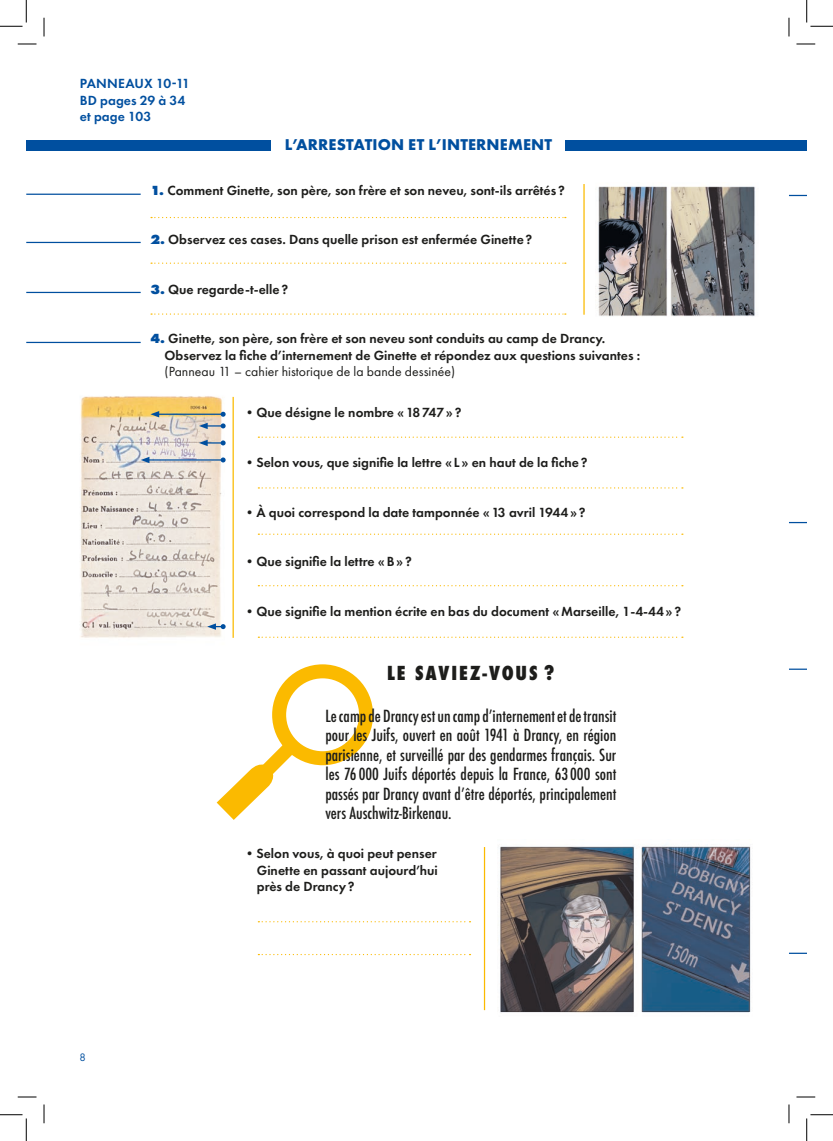
<style>
.page{position:relative;width:833px;height:1141px;background:#fff}
.page>*{position:absolute;margin:0;border:0;box-sizing:border-box;transform-origin:0 0}
.t1{font:800 condensed 18.75px "Futura";letter-spacing:.1em;color:#1d1d1b}
.t2{font:500 condensed 16.25px/19.5px "Futura";color:#1d1d1b;text-align:justify}
.t3{font:700 16.25px "Futura PT";letter-spacing:.01em;color:#004f9f}
.t4{font:600 13.75px "Futura PT";color:#1d1d1b}
.t5{font:13.75px "Futura PT";color:#1d1d1b}
.t6{font:600 13.75px "Futura PT";letter-spacing:.005em;color:#004f9f}
.t7{font:11.25px "Futura PT";color:#004f9f}
.s1{font-weight:800;color:#004f9f}
</style>
<div class="page">
<div style="left:272px;top:664px;width:101px;height:101px;border:14px solid #fbba00;border-radius:50%"></div>
<svg style="left:216px;top:736px;width:85px;height:83px"></svg>
<div style="left:26px;top:140px;width:245px;height:10px;background:#004f9f"></div>
<div style="left:565px;top:140px;width:241px;height:10px;background:#004f9f"></div>
<hr style="left:26px;top:193px;width:115px;height:2px;background:#004f9f">
<svg style="left:789px;top:195px;width:17px;height:1px"></svg>
<svg style="left:789px;top:522px;width:17px;height:1px"></svg>
<svg style="left:789px;top:668px;width:17px;height:1px"></svg>
<svg style="left:789px;top:952px;width:17px;height:1px"></svg>
<hr style="left:26px;top:242px;width:115px;height:1px;background:#004f9f">
<hr style="left:26px;top:292px;width:115px;height:1px;background:#004f9f">
<hr style="left:26px;top:342px;width:115px;height:1px;background:#004f9f">
<svg style="left:151px;top:217px;width:414px;height:1px"></svg>
<svg style="left:151px;top:262px;width:414px;height:2px"></svg>
<svg style="left:151px;top:313px;width:414px;height:2px"></svg>
<svg style="left:258px;top:436px;width:424px;height:2px"></svg>
<svg style="left:258px;top:487px;width:424px;height:1px"></svg>
<svg style="left:258px;top:533px;width:424px;height:2px"></svg>
<svg style="left:258px;top:585px;width:424px;height:1px"></svg>
<svg style="left:258px;top:636px;width:424px;height:1px"></svg>
<img style="left:500px;top:846px;width:251px;height:167px">
<img style="left:595px;top:186px;width:160px;height:131px">
<hr style="left:583px;top:184px;width:1px;height:131px;background:#fbba00">
<hr style="left:483px;top:847px;width:2px;height:163px;background:#fbba00">
<svg style="left:258px;top:921px;width:212px;height:1px"></svg>
<svg style="left:258px;top:953px;width:212px;height:2px"></svg>
<img style="left:80px;top:396px;width:146px;height:242px">
<hr style="left:232px;top:397px;width:2px;height:240px;background:#fbba00">
<svg style="left:199px;top:422px;width:26px;height:7px"></svg>
<svg style="left:199px;top:440px;width:26px;height:6px"></svg>
<hr style="left:147px;top:459px;width:76px;height:1px;background:#004f9f">
<svg style="left:141px;top:457px;width:8px;height:6px"></svg>
<svg style="left:220px;top:457px;width:5px;height:5px"></svg>
<hr style="left:157px;top:413px;width:66px;height:2px;background:#004f9f">
<svg style="left:150px;top:411px;width:9px;height:6px"></svg>
<svg style="left:220px;top:411px;width:5px;height:5px"></svg>
<svg style="left:207px;top:623px;width:18px;height:6px"></svg>
<svg style="left:18px;top:43px;width:18px;height:2px"></svg>
<svg style="left:796px;top:43px;width:18px;height:2px"></svg>
<svg style="left:18px;top:1096px;width:18px;height:1px"></svg>
<svg style="left:796px;top:1096px;width:18px;height:1px"></svg>
<svg style="left:43px;top:18px;width:2px;height:18px"></svg>
<svg style="left:43px;top:1104px;width:2px;height:19px"></svg>
<svg style="left:788px;top:18px;width:1px;height:18px"></svg>
<svg style="left:788px;top:1104px;width:1px;height:19px"></svg>
<svg style="left:0;top:0;width:27px;height:27px"></svg>
<svg style="left:0;top:1114px;width:27px;height:26px"></svg>
<svg style="left:806px;top:0;width:26px;height:27px"></svg>
<svg style="left:806px;top:1114px;width:26px;height:26px"></svg>
<p class="t6" style="left:80px;top:75px;width:112px">PANNEAUX 10-11</p>
<p class="t6" style="left:80px;top:91px;width:107px">BD pages 29 à 34</p>
<p class="t6" style="left:80px;top:108px;width:73px">et page 103</p>
<p class="t3" style="left:284px;top:134px;width:269px">L’ARRESTATION ET L’INTERNEMENT</p>
<p class="t4" style="left:150px;top:181px;width:415px"><span class="s1">1.</span> Comment Ginette, son père, son frère et son neveu, sont-ils arrêtés ?</p>
<p class="t4" style="left:150px;top:231px;width:383px"><span class="s1">2.</span> Observez ces cases. Dans quelle prison est enfermée Ginette?</p>
<p class="t4" style="left:150px;top:280px;width:139px"><span class="s1">3.</span> Que regarde-t-elle?</p>
<p class="t4" style="left:150px;top:330px;width:456px"><span class="s1">4.</span> Ginette, son père, son frère et son neveu sont conduits au camp de Drancy.</p>
<p class="t4" style="left:164px;top:346px;width:477px">Observez la fiche d’internement de Ginette et répondez aux questions suivantes :</p>
<p class="t5" style="left:164px;top:363px;width:292px">(Panneau 11 – cahier historique de la bande dessinée)</p>
<p class="t4" style="left:242px;top:404px;width:220px">•Que désigne le nombre «18747»?</p>
<p class="t4" style="left:242px;top:454px;width:346px">•Selon vous, que signifie la lettre «L» en haut de la fiche?</p>
<p class="t4" style="left:242px;top:503px;width:344px">•À quoi correspond la date tamponnée «13 avril 1944»?</p>
<p class="t4" style="left:242px;top:553px;width:170px">•Que signifie la lettre «B»?</p>
<p class="t4" style="left:242px;top:602px;width:439px">•Que signifie la mention écrite en bas du document «Marseille, 1-4-44»?</p>
<p class="t7" style="left:79px;top:1050px;width:8px">8</p>
<p class="t1" style="left:387px;top:660px;width:169px">LE SAVIEZ-VOUS ?</p>
<p class="t2" style="left:325px;top:706px;width:292px">Le camp de Drancy est un camp d’internement et de transit pour les Juifs, ouvert en août 1941 à Drancy, en région parisienne, et surveillé par des gendarmes français. Sur les 76 000 Juifs déportés depuis la France, 63 000 sont passés par Drancy avant d’être déportés, principalement vers Auschwitz-Birkenau.</p>
<p class="t4" style="left:242px;top:845px;width:195px">•Selon vous, à quoi peut penser</p>
<p class="t4" style="left:257px;top:861px;width:182px">Ginette en passant aujourd’hui</p>
<p class="t4" style="left:257px;top:878px;width:99px">près de Drancy?</p>
</div>
